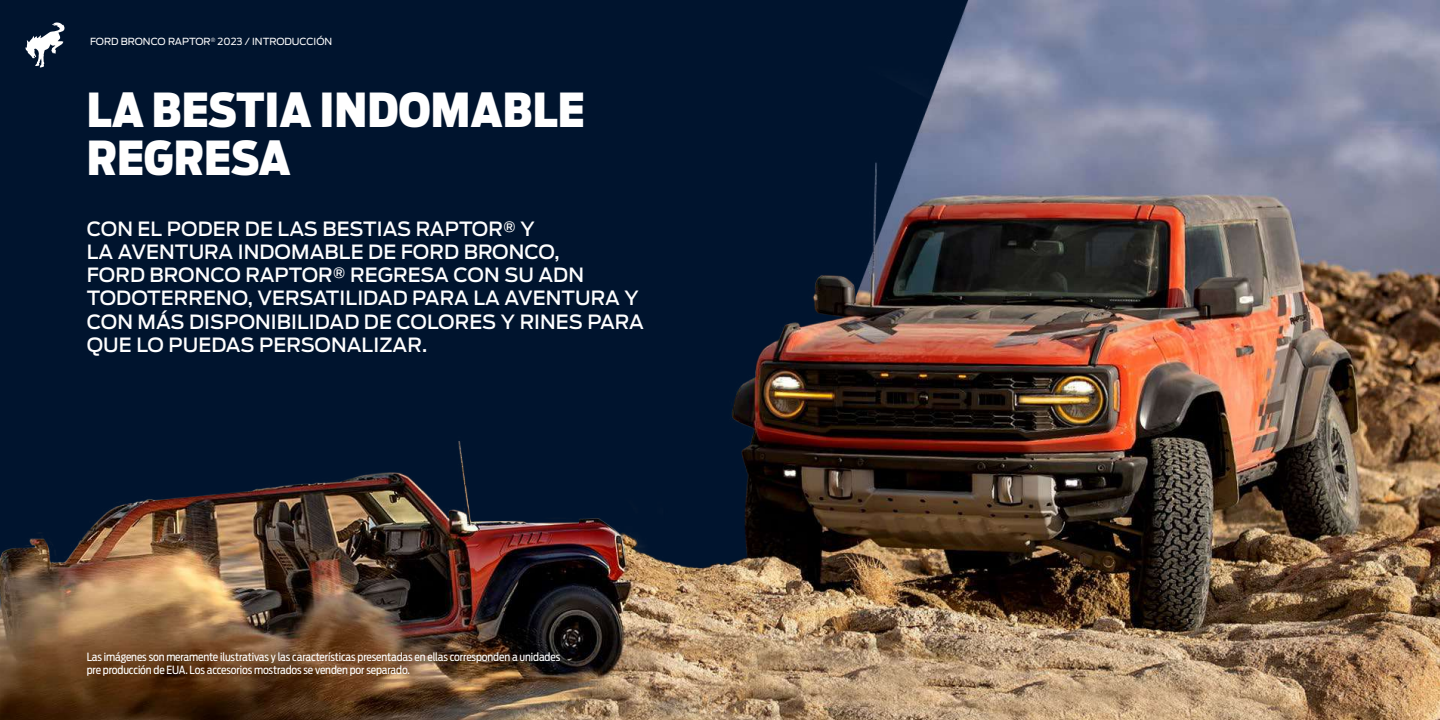
<style>
.page{position:relative;width:1440px;height:720px;background:#fff}
.page>*{position:absolute;margin:0;border:0;box-sizing:border-box;transform-origin:0 0}
.t1{font:900 46.5px/48px "Ford Antenna Cond";color:#fff}
.t2{font:500 19.5px/23.2px "Ford Antenna";letter-spacing:.005em;color:#fff}
.t3{font:11.25px/12px "Ford Antenna Cond";letter-spacing:-.01em;color:#fff}
.t4{font:9.75px "Ford Antenna";color:#fff}
</style>
<div class="page">
<img style="left:0;top:0;width:1440px;height:720px">
<svg style="left:25px;top:22px;width:40px;height:46px"></svg>
<p class="t4" style="left:90px;top:33px;width:244px">FORD BRONCO RAPTOR<sup>®</sup> 2023 / INTRODUCCIÓN</p>
<h1 class="t1" style="left:87px;top:80px;width:500px">LA BESTIA INDOMABLE<br>REGRESA</h1>
<p class="t2" style="left:87px;top:215px;width:559px">CON EL PODER DE LAS BESTIAS RAPTOR® Y<br>LA AVENTURA INDOMABLE DE FORD BRONCO,<br>FORD BRONCO RAPTOR® REGRESA CON SU ADN TODOTERRENO, VERSATILIDAD PARA LA AVENTURA Y CON MÁS DISPONIBILIDAD DE COLORES Y RINES PARA QUE LO PUEDAS PERSONALIZAR.</p>
<p class="t3" style="left:87px;top:650px;width:475px">Las imágenes son meramente ilustrativas y las características presentadas en ellas corresponden a unidades pre producción de EUA. Los accesorios mostrados se venden por separado.</p>
</div>
